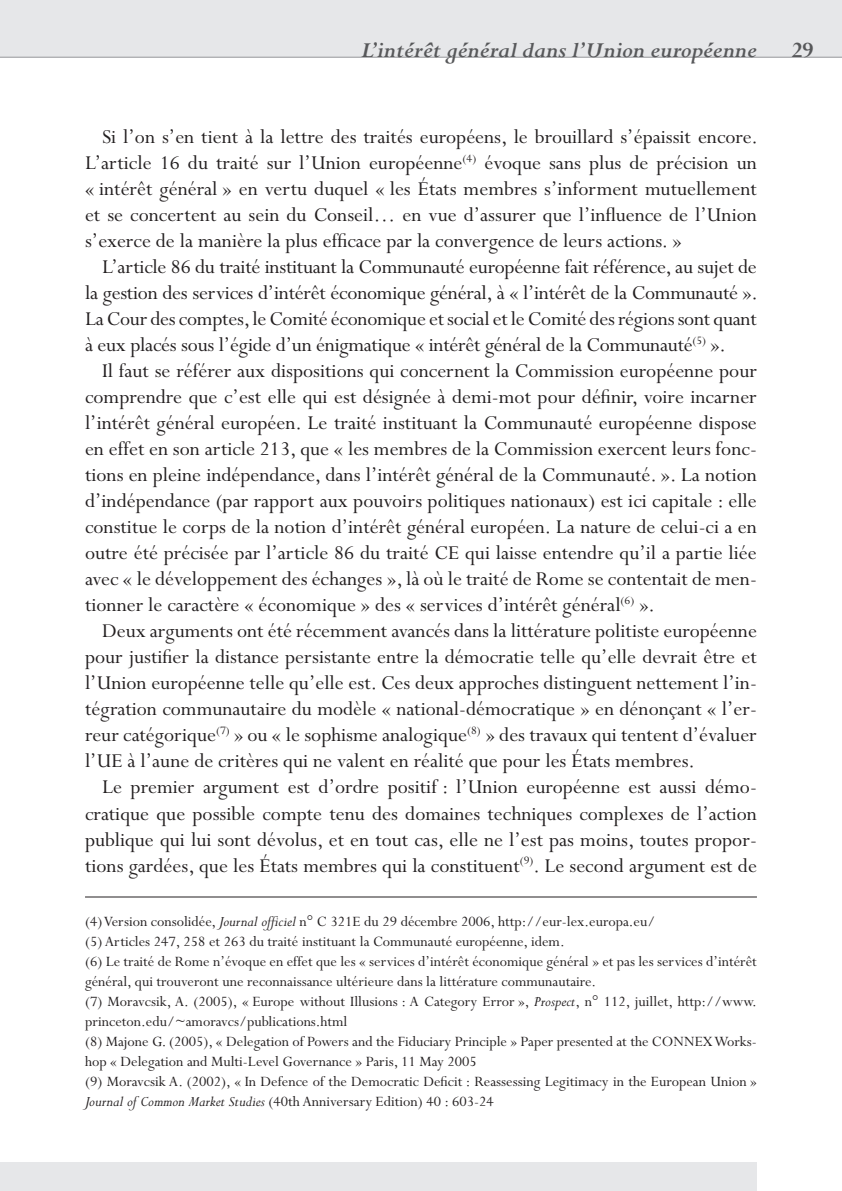
<style>
.page{position:relative;width:842px;height:1191px;background:#fff}
.page>*{position:absolute;margin:0;border:0;box-sizing:border-box;transform-origin:0 0}
.t1{font:italic 700 24px "Perpetua";color:#57585a}
.t2{font:700 24px "Perpetua";color:#57585a}
.t3{font:22px/26px "Perpetua";color:#231f20;text-align:justify}
.t4{font:16px/20px "Perpetua";color:#231f20}
.s1{font-style:italic}
</style>
<div class="page">
<div style="left:0;top:0;width:842px;height:57px;background:#e6e7e9"></div>
<div style="left:0;top:1162px;width:757px;height:29px;background:#e6e7e9"></div>
<hr style="left:0;top:57px;width:842px;height:1px;background:#939598">
<hr style="left:85px;top:896px;width:672px;height:1px;background:#231f20">
<p class="t1" style="left:361px;top:37px;width:397px">L’intérêt général dans l’Union européenne</p>
<p class="t3" style="left:85px;top:125px;width:674px;text-indent:17px">Si l’on s’en tient à la lettre des traités européens, le brouillard s’épaissit encore.<br>L’article 16 du traité sur l’Union européenne<sup>(4)</sup> évoque sans plus de précision un « intérêt général » en vertu duquel « les États membres s’informent mutuellement et se concertent au sein du Conseil… en vue d’assurer que l’influence de l’Union s’exerce de la manière la plus efficace par la convergence de leurs actions. »</p>
<p class="t3" style="left:85px;top:255px;width:674px;text-indent:17px">L’article 86 du traité instituant la Communauté européenne fait référence, au sujet de la gestion des services d’intérêt économique général, à « l’intérêt de la Communauté ».<br>La Cour des comptes, le Comité économique et social et le Comité des régions sont quant à eux placés sous l’égide d’un énigmatique « intérêt général de la Communauté<sup>(5)</sup> ».</p>
<p class="t3" style="left:85px;top:359px;width:673px;text-indent:17px">Il faut se référer aux dispositions qui concernent la Commission européenne pour comprendre que c’est elle qui est désignée à demi-mot pour définir, voire incarner l’intérêt général européen. Le traité instituant la Communauté européenne dispose en effet en son article 213, que « les membres de la Commission exercent leurs fonc&shy;tions en pleine indépendance, dans l’intérêt général de la Communauté. ». La notion d’indépendance (par rapport aux pouvoirs politiques nationaux) est ici capitale : elle constitue le corps de la notion d’intérêt général européen. La nature de celui-ci a en outre été précisée par l’article 86 du traité CE qui laisse entendre qu’il a partie liée avec « le développement des échanges », là où le traité de Rome se contentait de men&shy;tionner le caractère « économique » des « services d’intérêt général<sup>(6)</sup> ».</p>
<p class="t3" style="left:85px;top:619px;width:673px;text-indent:17px">Deux arguments ont été récemment avancés dans la littérature politiste européenne pour justifier la distance persistante entre la démocratie telle qu’elle devrait être et l’Union européenne telle qu’elle est. Ces deux approches distinguent nettement l’in&shy;tégration communautaire du modèle « national-démocratique » en dénonçant « l’er&shy;reur catégorique<sup>(7)</sup> » ou « le sophisme analogique<sup>(8)</sup> » des travaux qui tentent d’évaluer l’UE à l’aune de critères qui ne valent en réalité que pour les États membres.</p>
<p class="t3" style="left:85px;top:775px;width:673px;text-indent:17px">Le premier argument est d’ordre positif : l’Union européenne est aussi démo&shy;cratique que possible compte tenu des domaines techniques complexes de l’action publique qui lui sont dévolus, et en tout cas, elle ne l’est pas moins, toutes propor&shy;tions gardées, que les États membres qui la constituent<sup>(9)</sup>. Le second argument est de</p>
<p class="t4" style="left:85px;top:911px;width:673px">(4) Version consolidée, <span class="s1">Journal officiel</span> n° C 321E du 29 décembre 2006, http://eur-lex.europa.eu/<br>(5) Articles 247, 258 et 263 du traité instituant la Communauté européenne, idem.<br>(6) Le traité de Rome n’évoque en effet que les « services d’intérêt économique général » et pas les services d’intérêt général, qui trouveront une reconnaissance ultérieure dans la littérature communautaire.<br>(7) Moravcsik, A. (2005), « Europe without Illusions : A Category Error », <span class="s1">Prospect</span>, n° 112, juillet, http://www. princeton.edu/~amoravcs/publications.html<br>(8) Majone G. (2005), « Delegation of Powers and the Fiduciary Principle » Paper presented at the CONNEX Works&shy;hop « Delegation and Multi-Level Governance » Paris, 11 May 2005<br>(9) Moravcsik A. (2002), « In Defence of the Democratic Deficit : Reassessing Legitimacy in the European Union » <span class="s1">Journal of Common Market Studies</span> (40th Anniversary Edition) 40 : 603-24</p>
<p class="t2" style="left:792px;top:38px;width:23px">29</p>
</div>
